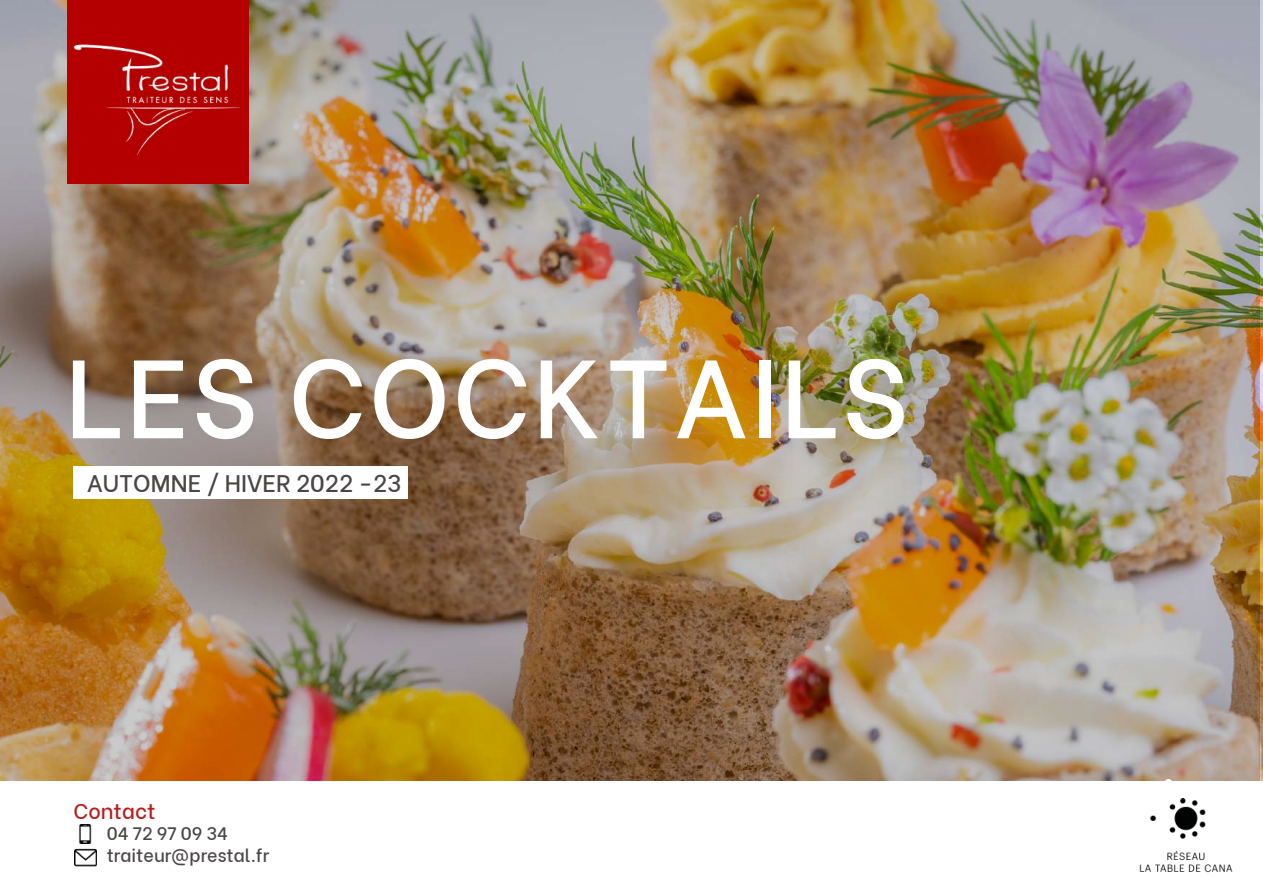
<style>
.page{position:relative;width:1263px;height:894px;background:#fff}
.page>*{position:absolute;margin:0;border:0;box-sizing:border-box;transform-origin:0 0}
.t1{font:500 111px "Be Vietnam";letter-spacing:.02em;color:#fff}
.t2{font:500 24px "Be Vietnam";color:#363030}
.t3{font:500 21px "Be Vietnam";color:#b40000}
.t4{font:500 18px/21.3px "Be Vietnam";color:#363030}
</style>
<div class="page">
<img style="left:0;top:0;width:1259px;height:780px">
<div style="left:74px;top:466px;width:334px;height:32px;background:#fff"></div>
<div style="left:68px;top:0;width:181px;height:183px;background:#b40000"></div>
<img style="left:65px;top:35px;width:185px;height:130px">
<img style="left:1139px;top:798px;width:94px;height:74px">
<img style="left:75px;top:848px;width:21px;height:19px">
<img style="left:79px;top:824px;width:13px;height:19px">
<h1 class="t1" style="left:65px;top:305px;width:845px">LES COCKTAILS</h1>
<h2 class="t2" style="left:86px;top:463px;width:316px">AUTOMNE / HIVER 2022 -23</h2>
<p class="t3" style="left:74px;top:793px;width:83px">Contact</p>
<p class="t4" style="left:107px;top:821px;width:164px">04 72 97 09 34 traiteur@prestal.fr</p>
</div>
